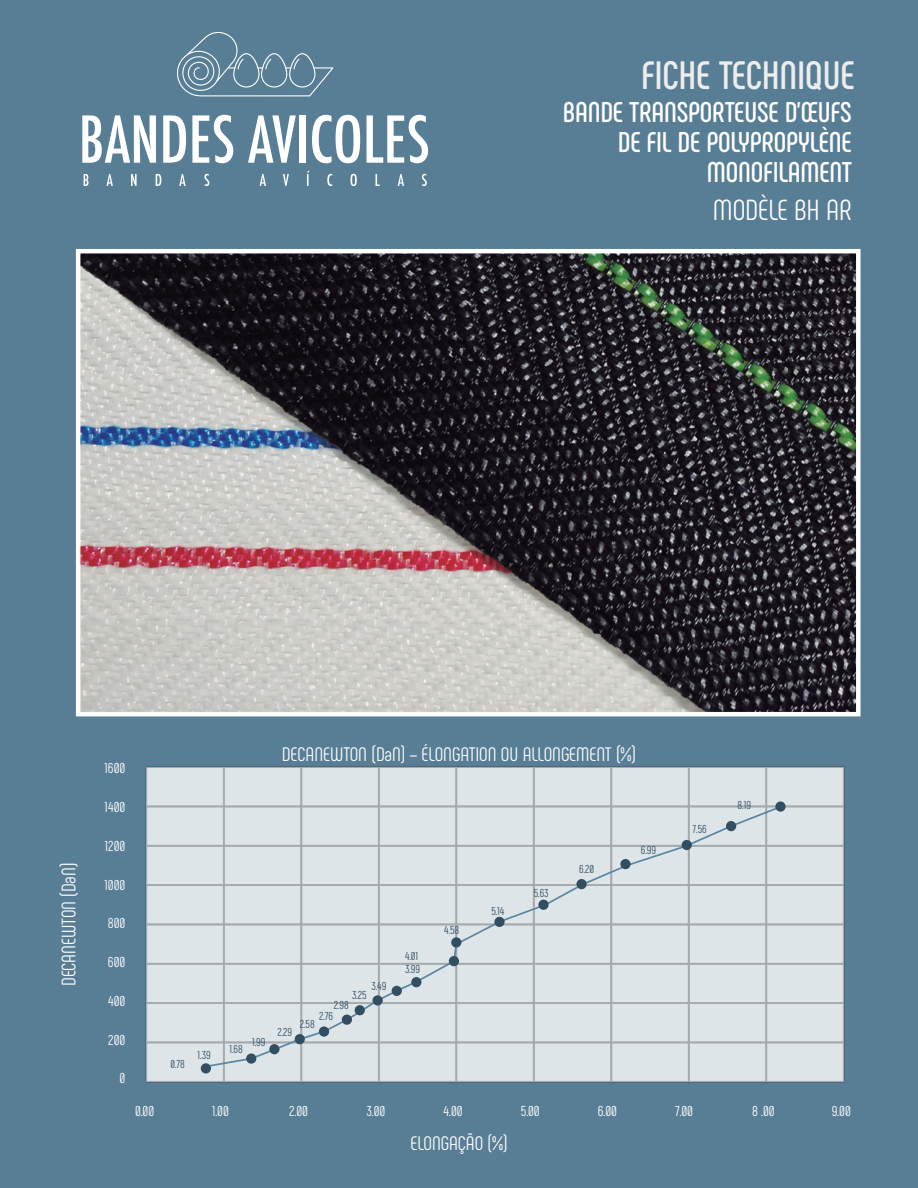
<style>
.page{position:relative;width:918px;height:1188px;background:#577e95}
.page>*{position:absolute;margin:0;border:0;box-sizing:border-box;transform-origin:0 0}
.t1{font:700 39.45px "Phenomena";letter-spacing:-.005em;color:#eeeded}
.t2{font:28.95px "Phenomena";letter-spacing:-.005em;color:#fff}
.t3{font:700 28.5px/29.7px "Phenomena";letter-spacing:-.005em;color:#fff;text-align:right}
.t4{font:19.5px "Phenomena";color:#fff}
.t5{font:14.4px "Phenomena";color:#fff}
.t6{font:11.4px "Phenomena";color:#324f62}
</style>
<div class="page">
<div style="left:146px;top:767px;width:78px;height:39px;background:#dde5e9"></div>
<div style="left:224px;top:767px;width:77px;height:39px;background:#dde5e9"></div>
<div style="left:301px;top:767px;width:78px;height:39px;background:#dde5e9"></div>
<div style="left:379px;top:767px;width:77px;height:39px;background:#dde5e9"></div>
<div style="left:456px;top:767px;width:78px;height:39px;background:#dde5e9"></div>
<div style="left:534px;top:767px;width:77px;height:39px;background:#dde5e9"></div>
<div style="left:611px;top:767px;width:78px;height:39px;background:#dde5e9"></div>
<div style="left:689px;top:767px;width:77px;height:39px;background:#dde5e9"></div>
<div style="left:766px;top:767px;width:78px;height:39px;background:#dde5e9"></div>
<div style="left:146px;top:806px;width:78px;height:40px;background:#dde5e9"></div>
<div style="left:766px;top:806px;width:78px;height:40px;background:#dde5e9"></div>
<div style="left:146px;top:846px;width:78px;height:39px;background:#dde5e9"></div>
<div style="left:766px;top:846px;width:78px;height:39px;background:#dde5e9"></div>
<div style="left:146px;top:885px;width:78px;height:39px;background:#dde5e9"></div>
<div style="left:766px;top:885px;width:78px;height:39px;background:#dde5e9"></div>
<div style="left:146px;top:924px;width:78px;height:40px;background:#dde5e9"></div>
<div style="left:766px;top:924px;width:78px;height:40px;background:#dde5e9"></div>
<div style="left:146px;top:964px;width:78px;height:39px;background:#dde5e9"></div>
<div style="left:766px;top:964px;width:78px;height:39px;background:#dde5e9"></div>
<div style="left:146px;top:1003px;width:78px;height:39px;background:#dde5e9"></div>
<div style="left:766px;top:1003px;width:78px;height:39px;background:#dde5e9"></div>
<div style="left:146px;top:1042px;width:78px;height:40px;background:#dde5e9"></div>
<div style="left:224px;top:1042px;width:77px;height:40px;background:#dde5e9"></div>
<div style="left:301px;top:1042px;width:78px;height:40px;background:#dde5e9"></div>
<div style="left:379px;top:1042px;width:77px;height:40px;background:#dde5e9"></div>
<div style="left:456px;top:1042px;width:78px;height:40px;background:#dde5e9"></div>
<div style="left:534px;top:1042px;width:77px;height:40px;background:#dde5e9"></div>
<div style="left:611px;top:1042px;width:78px;height:40px;background:#dde5e9"></div>
<div style="left:689px;top:1042px;width:77px;height:40px;background:#dde5e9"></div>
<div style="left:766px;top:1042px;width:78px;height:40px;background:#dde5e9"></div>
<svg style="left:203px;top:804px;width:581px;height:265px;background:#d7dfe3"></svg>
<div style="left:201px;top:1063px;width:10px;height:11px;background:#324f62;border-radius:50%"></div>
<div style="left:246px;top:1053px;width:10px;height:11px;background:#324f62;border-radius:50%"></div>
<div style="left:269px;top:1044px;width:11px;height:10px;background:#324f62;border-radius:50%"></div>
<div style="left:295px;top:1034px;width:10px;height:10px;background:#324f62;border-radius:50%"></div>
<div style="left:319px;top:1026px;width:10px;height:11px;background:#324f62;border-radius:50%"></div>
<div style="left:342px;top:1015px;width:10px;height:10px;background:#324f62;border-radius:50%"></div>
<div style="left:355px;top:1005px;width:10px;height:10px;background:#324f62;border-radius:50%"></div>
<div style="left:373px;top:995px;width:10px;height:11px;background:#324f62;border-radius:50%"></div>
<div style="left:392px;top:986px;width:10px;height:10px;background:#324f62;border-radius:50%"></div>
<div style="left:411px;top:977px;width:10px;height:10px;background:#324f62;border-radius:50%"></div>
<div style="left:449px;top:956px;width:10px;height:10px;background:#324f62;border-radius:50%"></div>
<div style="left:451px;top:937px;width:10px;height:11px;background:#324f62;border-radius:50%"></div>
<div style="left:494px;top:917px;width:11px;height:10px;background:#324f62;border-radius:50%"></div>
<div style="left:538px;top:900px;width:11px;height:10px;background:#324f62;border-radius:50%"></div>
<div style="left:576px;top:879px;width:11px;height:10px;background:#324f62;border-radius:50%"></div>
<div style="left:620px;top:859px;width:11px;height:10px;background:#324f62;border-radius:50%"></div>
<div style="left:682px;top:840px;width:10px;height:10px;background:#324f62;border-radius:50%"></div>
<div style="left:726px;top:821px;width:10px;height:10px;background:#324f62;border-radius:50%"></div>
<div style="left:775px;top:801px;width:11px;height:11px;background:#324f62;border-radius:50%"></div>
<img style="left:81px;top:254px;width:775px;height:457px">
<div style="left:76px;top:249px;width:785px;height:467px;border:4px solid #fff"></div>
<svg style="left:84px;top:174px;width:5px;height:12px"></svg>
<svg style="left:106px;top:174px;width:7px;height:12px"></svg>
<svg style="left:131px;top:174px;width:6px;height:12px"></svg>
<svg style="left:156px;top:174px;width:5px;height:12px"></svg>
<svg style="left:179px;top:174px;width:7px;height:12px"></svg>
<svg style="left:204px;top:174px;width:5px;height:12px"></svg>
<svg style="left:260px;top:174px;width:6px;height:12px"></svg>
<svg style="left:283px;top:174px;width:6px;height:12px"></svg>
<svg style="left:307px;top:171px;width:3px;height:15px"></svg>
<svg style="left:327px;top:174px;width:5px;height:12px"></svg>
<svg style="left:350px;top:174px;width:7px;height:12px"></svg>
<svg style="left:376px;top:174px;width:4px;height:12px"></svg>
<svg style="left:398px;top:174px;width:6px;height:12px"></svg>
<svg style="left:422px;top:174px;width:5px;height:12px"></svg>
<svg style="left:177px;top:32px;width:156px;height:64px"></svg>
<svg style="left:82px;top:115px;width:74px;height:48px"></svg>
<svg style="left:163px;top:115px;width:23px;height:48px"></svg>
<svg style="left:192px;top:115px;width:41px;height:48px"></svg>
<svg style="left:248px;top:115px;width:48px;height:48px"></svg>
<div style="left:299px;top:115px;width:7px;height:48px;background:#fff"></div>
<svg style="left:312px;top:115px;width:48px;height:48px"></svg>
<svg style="left:367px;top:115px;width:61px;height:48px"></svg>
<h1 class="t1" style="left:641px;top:52px;width:215px">FICHE TECHNIQUE</h1>
<h3 class="t3" style="left:563px;top:98px;width:290px">BANDE TRANSPORTEUSE D'ŒUFS<br>DE FIL DE POLYPROPYLÈNE<br>MONOFILAMENT</h3>
<h2 class="t2" style="left:713px;top:193px;width:140px">MODÈLE BH AR</h2>
<h3 class="t4" style="left:57px;top:986px;width:125px;rotate:-90deg">DECANEWTON (DaN)</h3>
<p class="t5" style="left:105px;top:760px;width:22px">1600</p>
<p class="t5" style="left:105px;top:799px;width:22px">1400</p>
<p class="t5" style="left:105px;top:838px;width:22px">1200</p>
<p class="t5" style="left:105px;top:876px;width:22px">1000</p>
<p class="t5" style="left:108px;top:915px;width:19px">800</p>
<p class="t5" style="left:108px;top:954px;width:19px">600</p>
<p class="t5" style="left:108px;top:992px;width:19px">400</p>
<p class="t5" style="left:108px;top:1031px;width:19px">200</p>
<p class="t5" style="left:120px;top:1070px;width:7px">0</p>
<p class="t5" style="left:135px;top:1102px;width:21px">0.00</p>
<h3 class="t4" style="left:282px;top:743px;width:356px">DECANEWTON (DaN) – ÉLONGATION OU ALLONGEMENT (%)</h3>
<p class="t6" style="left:170px;top:1058px;width:16px">0.78</p>
<p class="t6" style="left:198px;top:1048px;width:15px">1.39</p>
<p class="t6" style="left:229px;top:1042px;width:15px">1.68</p>
<p class="t6" style="left:252px;top:1035px;width:15px">1.99</p>
<p class="t6" style="left:277px;top:1025px;width:16px">2.29</p>
<p class="t6" style="left:371px;top:979px;width:16px">3.49</p>
<p class="t6" style="left:352px;top:988px;width:16px">3.25</p>
<p class="t6" style="left:334px;top:998px;width:17px">2.98</p>
<p class="t6" style="left:319px;top:1010px;width:16px">2.76</p>
<p class="t6" style="left:300px;top:1018px;width:16px">2.58</p>
<p class="t6" style="left:405px;top:950px;width:15px">4.01</p>
<p class="t6" style="left:405px;top:962px;width:17px">3.99</p>
<p class="t6" style="left:444px;top:923px;width:17px">4.58</p>
<p class="t6" style="left:491px;top:904px;width:15px">5.14</p>
<p class="t6" style="left:534px;top:886px;width:16px">5.63</p>
<p class="t6" style="left:579px;top:862px;width:16px">6.20</p>
<p class="t6" style="left:641px;top:843px;width:17px">6.99</p>
<p class="t6" style="left:693px;top:822px;width:16px">7.56</p>
<p class="t6" style="left:738px;top:798px;width:15px">8.19</p>
<p class="t5" style="left:212px;top:1102px;width:18px">1.00</p>
<p class="t5" style="left:289px;top:1102px;width:20px">2.00</p>
<p class="t5" style="left:366px;top:1102px;width:20px">3.00</p>
<p class="t5" style="left:444px;top:1102px;width:21px">4.00</p>
<p class="t5" style="left:521px;top:1102px;width:21px">5.00</p>
<p class="t5" style="left:598px;top:1102px;width:21px">6.00</p>
<p class="t5" style="left:675px;top:1102px;width:20px">7.00</p>
<p class="t5" style="left:752px;top:1102px;width:24px">8 .00</p>
<p class="t5" style="left:832px;top:1102px;width:21px">9.00</p>
<h3 class="t4" style="left:410px;top:1132px;width:99px">ELONGAÇÃO (%)</h3>
</div>
